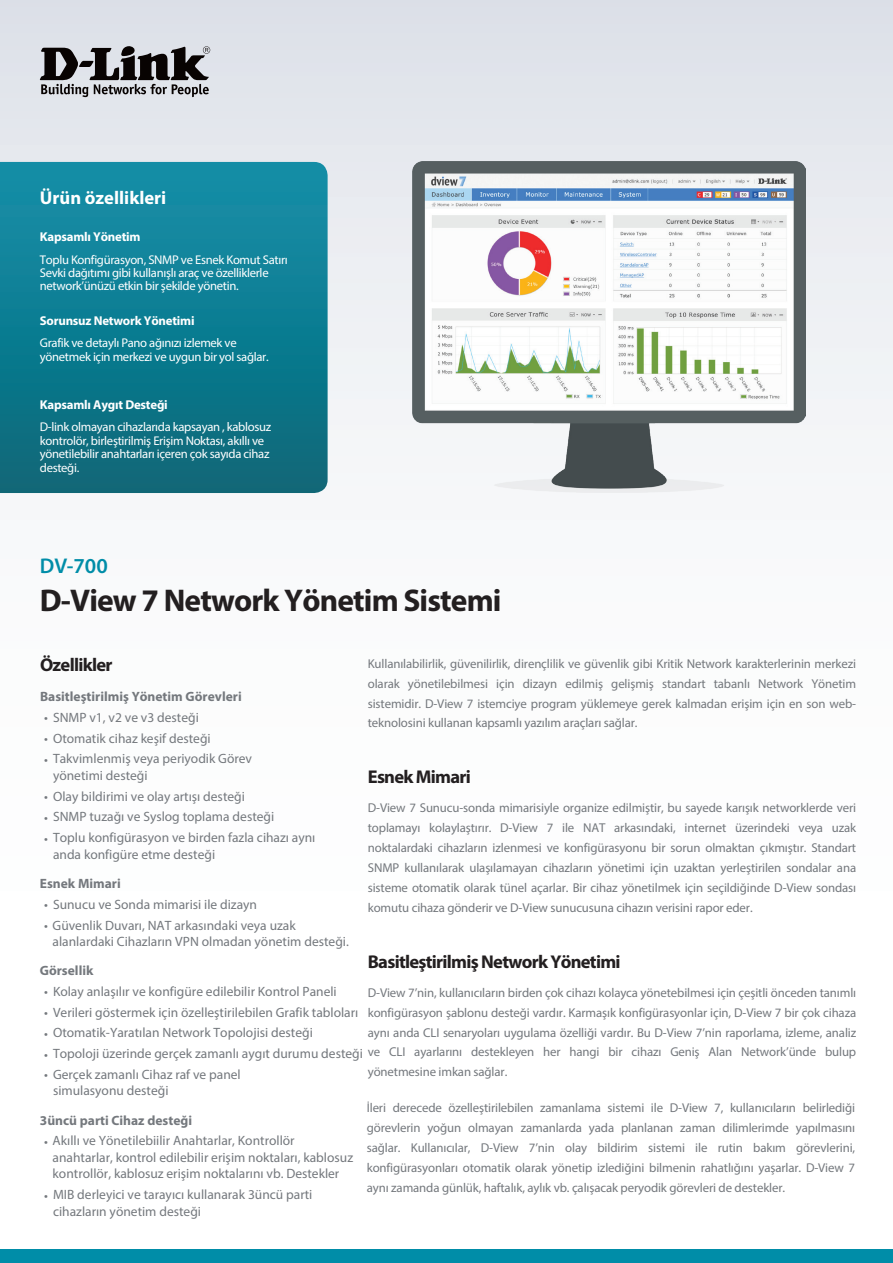
<style>
.page{position:relative;width:893px;height:1263px;background:#fff}
.page>*{position:absolute;margin:0;border:0;box-sizing:border-box;transform-origin:0 0}
.t1{font:700 31.5px "Myriad Pro";letter-spacing:-.025em;color:#231f20}
.t2{font:600 21.3px "Myriad Pro";color:#008da8}
.t3{font:700 18.6px "Myriad Pro";letter-spacing:-.04em;color:#231f20}
.t4{font:700 18.6px "Myriad Pro";color:#fff}
.t5{font:13.5px/16.5px "Myriad Pro";color:#74787d}
.t6{font:700 13.5px "Myriad Pro";color:#74787d}
.t7{font:12.9px/20px "Myriad Pro";letter-spacing:-.01em;color:#74787d;text-align:justify}
.t8{font:700 12.9px "Myriad Pro";letter-spacing:-.015em;color:#fff}
.t9{font:12.6px/13.5px "Myriad Pro";letter-spacing:-.025em;color:#fff}
</style>
<div class="page">
<div style="left:0;top:0;width:893px;height:1084px;background:linear-gradient(to bottom,#e2e5eb,#fff)"></div>
<div style="left:0;top:1249px;width:893px;height:14px;background:#008da8"></div>
<svg style="left:0;top:162px;width:328px;height:331px;background:#0f7c90"></svg>
<svg style="left:40px;top:46px;width:170px;height:51px;background:#807f83"></svg>
<img style="left:413px;top:162px;width:392px;height:331px">
<h3 class="t4" style="left:40px;top:186px;width:128px">Ürün özellikleri</h3>
<p class="t8" style="left:40px;top:228px;width:102px">Kapsamlı Yönetim</p>
<p class="t9" style="left:40px;top:252px;width:249px">Toplu Konfigürasyon, SNMP ve Esnek Komut Satırı<br>Sevki dağıtımı gibi kullanışlı araç ve özelliklerle network’ünüzü etkin bir şekilde yönetin.</p>
<p class="t8" style="left:40px;top:312px;width:156px">Sorunsuz Network Yönetimi</p>
<p class="t9" style="left:40px;top:336px;width:230px">Grafik ve detaylı Pano ağınızı izlemek ve yönetmek için merkezi ve uygun bir yol sağlar.</p>
<p class="t8" style="left:40px;top:396px;width:129px">Kapsamlı Aygıt Desteği</p>
<p class="t9" style="left:40px;top:420px;width:233px">D-link olmayan cihazlarıda kapsayan , kablosuz kontrolör, birleştirilmiş Erişim Noktası, akıllı ve yönetilebilir anahtarları içeren çok sayıda cihaz desteği.</p>
<h2 class="t2" style="left:40px;top:552px;width:70px">DV-700</h2>
<h1 class="t1" style="left:40px;top:580px;width:463px">D-View 7 Network Yönetim Sistemi</h1>
<h3 class="t3" style="left:40px;top:653px;width:74px">Özellikler</h3>
<p class="t6" style="left:40px;top:687px;width:203px">Basitleştirilmiş Yönetim Görevleri</p>
<p class="t5" style="left:44px;top:709px;width:156px">• SNMP v1, v2 ve v3 desteği</p>
<p class="t5" style="left:44px;top:730px;width:168px">• Otomatik cihaz keşif desteği</p>
<p class="t5" style="left:53px;top:750px;width:201px;text-indent:-9px">• Takvimlenmiş veya periyodik Görev yönetimi desteği</p>
<p class="t5" style="left:44px;top:788px;width:202px">• Olay bildirimi ve olay artışı desteği</p>
<p class="t5" style="left:44px;top:808px;width:232px">• SNMP tuzağı ve Syslog toplama desteği</p>
<p class="t5" style="left:53px;top:829px;width:264px;text-indent:-9px">• Toplu konfigürasyon ve birden fazla cihazı aynı anda konfigüre etme desteği</p>
<p class="t6" style="left:40px;top:874px;width:82px">Esnek Mimari</p>
<p class="t5" style="left:44px;top:896px;width:214px">• Sunucu ve Sonda mimarisi ile dizayn</p>
<p class="t5" style="left:53px;top:916px;width:298px;text-indent:-9px">• Güvenlik Duvarı, NAT arkasındaki veya uzak alanlardaki Cihazların VPN olmadan yönetim desteği.</p>
<p class="t6" style="left:40px;top:962px;width:55px">Görsellik</p>
<p class="t5" style="left:44px;top:983px;width:294px">• Kolay anlaşılır ve konfigüre edilebilir Kontrol Paneli</p>
<p class="t5" style="left:44px;top:1004px;width:316px">• Verileri göstermek için özelleştirilebilen Grafik tabloları</p>
<p class="t5" style="left:44px;top:1024px;width:270px">• Otomatik-Yaratılan Network Topolojisi desteği</p>
<p class="t5" style="left:44px;top:1045px;width:320px">• Topoloji üzerinde gerçek zamanlı aygıt durumu desteği</p>
<p class="t5" style="left:53px;top:1066px;width:189px;text-indent:-9px">• Gerçek zamanlı Cihaz raf ve panel simulasyonu desteği</p>
<p class="t6" style="left:40px;top:1111px;width:154px">3üncü parti Cihaz desteği</p>
<p class="t5" style="left:53px;top:1132px;width:302px;text-indent:-9px">• Akıllı ve Yönetilebiilir Anahtarlar, Kontrollör anahtarlar, kontrol edilebilir erişim noktaları, kablosuz kontrollör, kablosuz erişim noktalarını vb. Destekler</p>
<p class="t5" style="left:53px;top:1186px;width:261px;text-indent:-9px">• MIB derleyici ve tarayıcı kullanarak 3üncü parti cihazların yönetim desteği</p>
<p class="t7" style="left:368px;top:653px;width:490px">Kullanılabilirlik, güvenilirlik, dirençlilik ve güvenlik gibi Kritik Network karakterlerinin merkezi olarak yönetilebilmesi için dizayn edilmiş gelişmiş standart tabanlı Network Yönetim sistemidir. D-View 7 istemciye program yüklemeye gerek kalmadan erişim için en son web&shy;teknolosini kullanan kapsamlı yazılım araçları sağlar.</p>
<h3 class="t3" style="left:368px;top:765px;width:104px">Esnek Mimari</h3>
<p class="t7" style="left:368px;top:798px;width:490px">D-View 7 Sunucu-sonda mimarisiyle organize edilmiştir, bu sayede karışık networklerde veri toplamayı kolaylaştırır. D-View 7 ile NAT arkasındaki, internet üzerindeki veya uzak noktalardaki cihazların izlenmesi ve konfigürasyonu bir sorun olmaktan çıkmıştır. Standart SNMP kullanılarak ulaşılamayan cihazların yönetimi için uzaktan yerleştirilen sondalar ana sisteme otomatik olarak tünel açarlar. Bir cihaz yönetilmek için seçildiğinde D-View sondası komutu cihaza gönderir ve D-View sunucusuna cihazın verisini rapor eder.</p>
<h3 class="t3" style="left:368px;top:949px;width:254px">Basitleştirilmiş Network Yönetimi</h3>
<p class="t7" style="left:368px;top:982px;width:490px">D-View 7’nin, kullanıcıların birden çok cihazı kolayca yönetebilmesi için çeşitli önceden tanımlı konfigürasyon şablonu desteği vardır. Karmaşık konfigürasyonlar için, D-View 7 bir çok cihaza aynı anda CLI senaryoları uygulama özelliği vardır. Bu D-View 7’nin raporlama, izleme, analiz ve CLI ayarlarını destekleyen her hangi bir cihazı Geniş Alan Network’ünde bulup yönetmesine imkan sağlar.</p>
<p class="t7" style="left:367px;top:1098px;width:490px">İleri derecede özelleştirilebilen zamanlama sistemi ile D-View 7, kullanıcıların belirlediği görevlerin yoğun olmayan zamanlarda yada planlanan zaman dilimlerimde yapılmasını sağlar. Kullanıcılar, D-View 7’nin olay bildirim sistemi ile rutin bakım görevlerini, konfigürasyonları otomatik olarak yönetip izlediğini bilmenin rahatlığını yaşarlar. D-View 7 aynı zamanda günlük, haftalık, aylık vb. çalışacak peryodik görevleri de destekler.</p>
</div>
